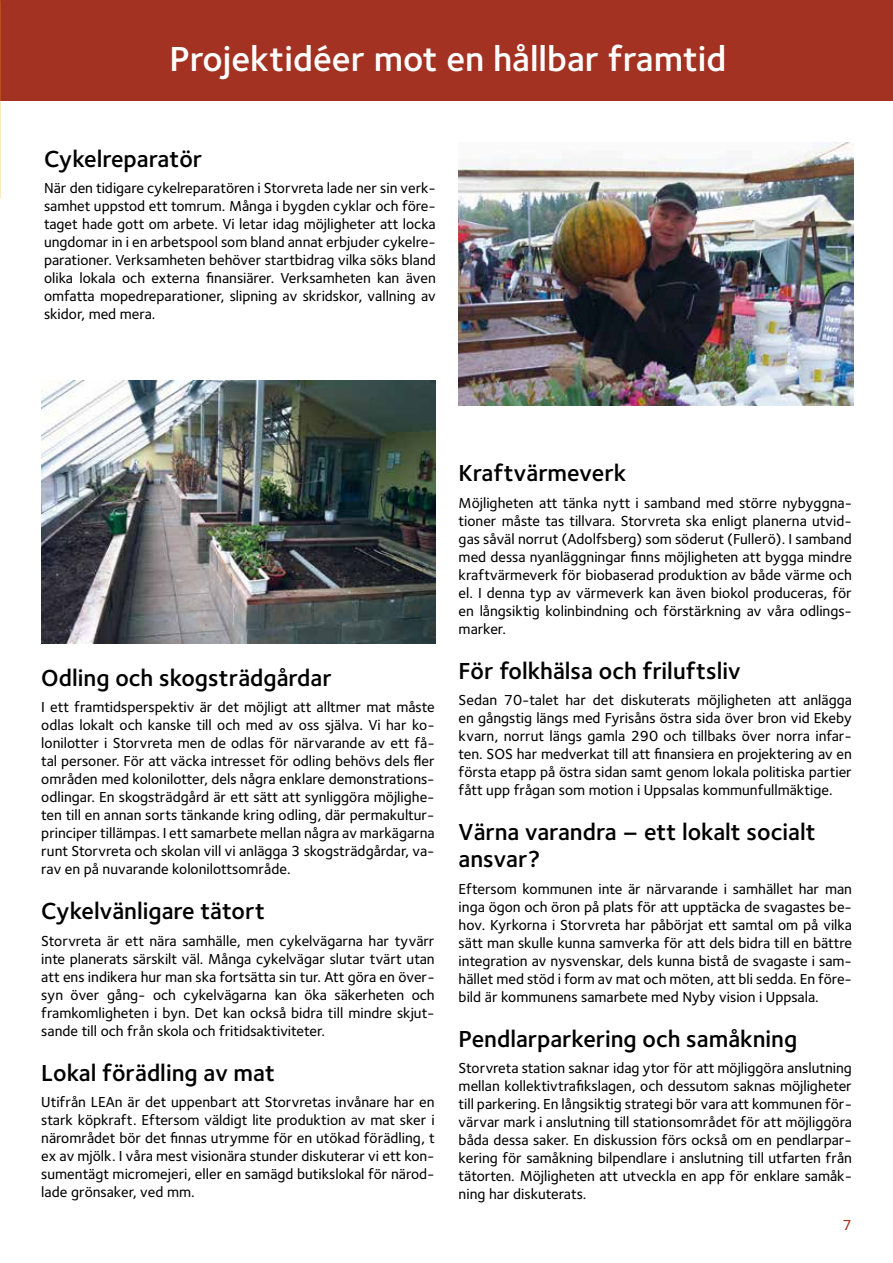
<style>
.page{position:relative;width:893px;height:1263px;background:#fff}
.page>*{position:absolute;margin:0;border:0;box-sizing:border-box;transform-origin:0 0}
.t1{font:600 36px "Foundry Sterling";color:#fff}
.t2{font:600 24px/27px "Foundry Sterling";color:#000}
.t3{font:500 15px/18px "Foundry Sterling";color:#000;text-align:justify}
.t4{font:500 15px "Foundry Sterling";color:#a33223}
</style>
<div class="page">
<div style="left:0;top:0;width:893px;height:100px;background:#a33223"></div>
<hr style="left:0;top:182px;width:1px;height:559px;background:#ffeed4">
<img style="left:41px;top:380px;width:395px;height:264px">
<img style="left:459px;top:142px;width:394px;height:263px">
<h1 class="t1" style="left:170px;top:38px;width:558px">Projektidéer mot en hållbar framtid</h1>
<h2 class="t2" style="left:44px;top:145px;width:160px">Cykelreparatör</h2>
<p class="t3" style="left:44px;top:179px;width:393px">När den tidigare cykelreparatören i Storvreta lade ner sin verk&shy;samhet uppstod ett tomrum. Många i bygden cyklar och före&shy;taget hade gott om arbete. Vi letar idag möjligheter att locka ungdomar in i en arbetspool som bland annat erbjuder cykelre&shy;parationer. Verksamheten behöver startbidrag vilka söks bland olika lokala och externa finansiärer. Verksamheten kan även omfatta mopedreparationer, slipning av skridskor, vallning av skidor, med mera.</p>
<h2 class="t2" style="left:41px;top:664px;width:292px">Odling och skogsträdgårdar</h2>
<p class="t3" style="left:41px;top:698px;width:395px">I ett framtidsperspektiv är det möjligt att alltmer mat måste odlas lokalt och kanske till och med av oss själva. Vi har ko&shy;lonilotter i Storvreta men de odlas för närvarande av ett få&shy;tal personer. För att väcka intresset för odling behövs dels fler områden med kolonilotter, dels några enklare demonstrations&shy;odlingar. En skogsträdgård är ett sätt att synliggöra möjlighe&shy;ten till en annan sorts tänkande kring odling, där permakultur&shy;principer tillämpas. I ett samarbete mellan några av markägarna runt Storvreta och skolan vill vi anlägga 3 skogsträdgårdar, va&shy;rav en på nuvarande kolonilottsområde.</p>
<h2 class="t2" style="left:41px;top:897px;width:225px">Cykelvänligare tätort</h2>
<p class="t3" style="left:41px;top:932px;width:395px">Storvreta är ett nära samhälle, men cykelvägarna har tyvärr inte planerats särskilt väl. Många cykelvägar slutar tvärt utan att ens indikera hur man ska fortsätta sin tur. Att göra en över&shy;syn över gång- och cykelvägarna kan öka säkerheten och framkomligheten i byn. Det kan också bidra till mindre skjut&shy;sande till och från skola och fritidsaktiviteter.</p>
<h2 class="t2" style="left:41px;top:1059px;width:235px">Lokal förädling av mat</h2>
<p class="t3" style="left:41px;top:1093px;width:395px">Utifrån LEAn är det uppenbart att Storvretas invånare har en stark köpkraft. Eftersom väldigt lite produktion av mat sker i närområdet bör det finnas utrymme för en utökad förädling, t ex av mjölk. I våra mest visionära stunder diskuterar vi ett kon&shy;sumentägt micromejeri, eller en samägd butikslokal för närod&shy;lade grönsaker, ved mm.</p>
<h2 class="t2" style="left:459px;top:459px;width:169px">Kraftvärmeverk</h2>
<p class="t3" style="left:459px;top:493px;width:395px">Möjligheten att tänka nytt i samband med större nybyggna&shy;tioner måste tas tillvara. Storvreta ska enligt planerna utvid&shy;gas såväl norrut (Adolfsberg) som söderut (Fullerö). I samband med dessa nyanläggningar finns möjligheten att bygga mindre kraftvärmeverk för biobaserad produktion av både värme och el. I denna typ av värmeverk kan även biokol produceras, för en långsiktig kolinbindning och förstärkning av våra odlings&shy;marker.</p>
<h2 class="t2" style="left:459px;top:657px;width:283px">För folkhälsa och friluftsliv</h2>
<p class="t3" style="left:459px;top:691px;width:395px">Sedan 70-talet har det diskuterats möjligheten att anlägga en gångstig längs med Fyrisåns östra sida över bron vid Ekeby kvarn, norrut längs gamla 290 och tillbaks över norra infar&shy;ten. SOS har medverkat till att finansiera en projektering av en första etapp på östra sidan samt genom lokala politiska partier fått upp frågan som motion i Uppsalas kommunfullmäktige.</p>
<h2 class="t2" style="left:459px;top:818px;width:358px">Värna varandra – ett lokalt socialt ansvar?</h2>
<p class="t3" style="left:459px;top:879px;width:395px">Eftersom kommunen inte är närvarande i samhället har man inga ögon och öron på plats för att upptäcka de svagastes be&shy;hov. Kyrkorna i Storvreta har påbörjat ett samtal om på vilka sätt man skulle kunna samverka för att dels bidra till en bättre integration av nysvenskar, dels kunna bistå de svagaste i sam&shy;hället med stöd i form av mat och möten, att bli sedda. En före&shy;bild är kommunens samarbete med Nyby vision i Uppsala.</p>
<h2 class="t2" style="left:459px;top:1025px;width:340px">Pendlarparkering och samåkning</h2>
<p class="t3" style="left:459px;top:1059px;width:395px">Storvreta station saknar idag ytor för att möjliggöra anslutning mellan kollektivtrafikslagen, och dessutom saknas möjligheter till parkering. En långsiktig strategi bör vara att kommunen för&shy;värvar mark i anslutning till stationsområdet för att möjliggöra båda dessa saker. En diskussion förs också om en pendlarpar&shy;kering för samåkning bilpendlare i anslutning till utfarten från tätorten. Möjligheten att utveckla en app för enklare samåk&shy;ning har diskuterats.</p>
<p class="t4" style="left:842px;top:1216px;width:11px">7</p>
</div>
